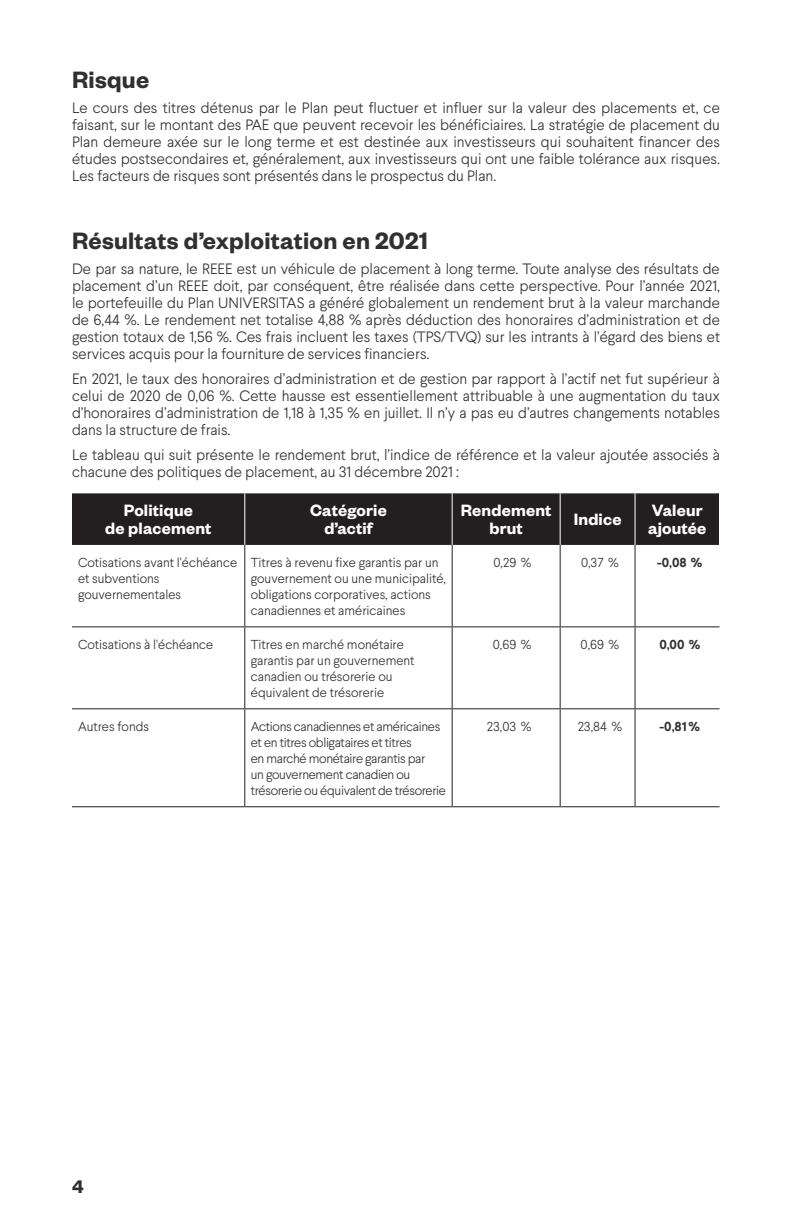
<style>
.page{position:relative;width:792px;height:1224px;background:#fff}
.page>*{position:absolute;margin:0;border:0;box-sizing:border-box;transform-origin:0 0}
.t1{font:600 26px "Founders Grotesk";letter-spacing:.01em;color:#312f30}
.t2{font:600 20px "Founders Grotesk";color:#312f30}
.t3{font:600 18px/18px "Founders Grotesk";letter-spacing:.01em;color:#fff;text-align:center}
.t4{font:300 15px/17px "Larsseit";color:#312f30;text-align:justify}
.t5{font:300 13px/16px "Larsseit";color:#312f30}
.t6{font:300 13px/16px "Larsseit";letter-spacing:-.025em;color:#312f30}
.t7{font:700 13px "Larsseit";color:#312f30}
</style>
<div class="page">
<div style="left:72px;top:493px;width:647px;height:52px;background:#231f20"></div>
<hr style="left:244px;top:493px;width:1px;height:52px;background:#fff">
<hr style="left:452px;top:493px;width:1px;height:52px;background:#fff">
<hr style="left:560px;top:493px;width:1px;height:52px;background:#fff">
<hr style="left:635px;top:493px;width:1px;height:52px;background:#fff">
<hr style="left:635px;top:626px;width:84px;height:1px;background:#231f20">
<hr style="left:635px;top:708px;width:84px;height:1px;background:#231f20">
<hr style="left:72px;top:626px;width:173px;height:1px;background:#231f20">
<hr style="left:245px;top:626px;width:207px;height:1px;background:#231f20">
<hr style="left:452px;top:626px;width:108px;height:1px;background:#231f20">
<hr style="left:560px;top:626px;width:75px;height:1px;background:#231f20">
<hr style="left:72px;top:708px;width:173px;height:1px;background:#231f20">
<hr style="left:245px;top:708px;width:207px;height:1px;background:#231f20">
<hr style="left:452px;top:708px;width:108px;height:1px;background:#231f20">
<hr style="left:560px;top:708px;width:75px;height:1px;background:#231f20">
<hr style="left:452px;top:545px;width:1px;height:81px;background:#231f20">
<hr style="left:560px;top:545px;width:1px;height:81px;background:#231f20">
<hr style="left:452px;top:627px;width:1px;height:81px;background:#231f20">
<hr style="left:560px;top:627px;width:1px;height:81px;background:#231f20">
<hr style="left:452px;top:709px;width:1px;height:97px;background:#231f20">
<hr style="left:560px;top:709px;width:1px;height:97px;background:#231f20">
<hr style="left:245px;top:806px;width:207px;height:1px;background:#231f20">
<hr style="left:452px;top:806px;width:108px;height:1px;background:#231f20">
<hr style="left:560px;top:806px;width:75px;height:1px;background:#231f20">
<hr style="left:635px;top:545px;width:1px;height:81px;background:#231f20">
<hr style="left:635px;top:627px;width:1px;height:81px;background:#231f20">
<hr style="left:635px;top:709px;width:1px;height:97px;background:#231f20">
<hr style="left:635px;top:806px;width:84px;height:1px;background:#231f20">
<hr style="left:244px;top:545px;width:1px;height:81px;background:#231f20">
<hr style="left:244px;top:627px;width:1px;height:81px;background:#231f20">
<hr style="left:244px;top:709px;width:1px;height:97px;background:#231f20">
<hr style="left:72px;top:806px;width:173px;height:1px;background:#231f20">
<h1 class="t1" style="left:72px;top:64px;width:79px">Risque</h1>
<p class="t4" style="left:72px;top:100px;width:650px">Le cours des titres détenus par le Plan peut fluctuer et influer sur la valeur des placements et, ce faisant, sur le montant des PAE que peuvent recevoir les bénéficiaires. La stratégie de placement du Plan demeure axée sur le long terme et est destinée aux investisseurs qui souhaitent financer des études postsecondaires et, généralement, aux investisseurs qui ont une faible tolérance aux risques.<br>Les facteurs de risques sont présentés dans le prospectus du Plan.</p>
<h1 class="t1" style="left:72px;top:225px;width:357px">Résultats d’exploitation en 2021</h1>
<p class="t4" style="left:72px;top:261px;width:650px">De par sa nature, le REEE est un véhicule de placement à long terme. Toute analyse des résultats de placement d’un REEE doit, par conséquent, être réalisée dans cette perspective. Pour l’année 2021, le portefeuille du Plan UNIVERSITAS a généré globalement un rendement brut à la valeur marchande de 6,44 %. Le rendement net totalise 4,88 % après déduction des honoraires d’administration et de gestion totaux de 1,56 %. Ces frais incluent les taxes (TPS/TVQ) sur les intrants à l’égard des biens et services acquis pour la fourniture de services financiers.</p>
<p class="t4" style="left:72px;top:370px;width:650px">En 2021, le taux des honoraires d’administration et de gestion par rapport à l’actif net fut supérieur à celui de 2020 de 0,06 %. Cette hausse est essentiellement attribuable à une augmentation du taux d’honoraires d’administration de 1,18 à 1,35 % en juillet. Il n’y a pas eu d’autres changements notables dans la structure de frais.</p>
<p class="t4" style="left:72px;top:446px;width:650px">Le tableau qui suit présente le rendement brut, l’indice de référence et la valeur ajoutée associés à chacune des politiques de placement, au 31 décembre 2021 :</p>
<p class="t3" style="left:105px;top:500px;width:108px">Politique<br>de placement</p>
<p class="t3" style="left:310px;top:500px;width:78px">Catégorie d’actif</p>
<p class="t3" style="left:461px;top:500px;width:92px">Rendement brut</p>
<p class="t3" style="left:574px;top:509px;width:49px">Indice</p>
<p class="t3" style="left:648px;top:500px;width:60px;text-align:left">Valeur ajoutée</p>
<p class="t5" style="left:78px;top:554px;width:161px">Cotisations avant l'échéance et subventions gouvernementales</p>
<p class="t5" style="left:251px;top:554px;width:196px">Titres à revenu fixe garantis par un gouvernement ou une municipalité, obligations corporatives, actions canadiennes et américaines</p>
<p class="t5" style="left:494px;top:554px;width:39px">0,29 %</p>
<p class="t5" style="left:581px;top:554px;width:39px">0,37 %</p>
<p class="t7" style="left:657px;top:554px;width:47px">-0,08 %</p>
<p class="t5" style="left:78px;top:636px;width:137px">Cotisations à l'échéance</p>
<p class="t5" style="left:251px;top:636px;width:165px">Titres en marché monétaire garantis par un gouvernement canadien ou trésorerie ou équivalent de trésorerie</p>
<p class="t5" style="left:493px;top:636px;width:40px">0,69 %</p>
<p class="t5" style="left:581px;top:636px;width:40px">0,69 %</p>
<p class="t7" style="left:659px;top:636px;width:42px">0,00 %</p>
<p class="t5" style="left:78px;top:718px;width:73px">Autres fonds</p>
<p class="t6" style="left:251px;top:718px;width:197px">Actions canadiennes et américaines et en titres obligataires et titres<br>en marché monétaire garantis par<br>un gouvernement canadien ou trésorerie ou équivalent de trésorerie</p>
<p class="t5" style="left:487px;top:718px;width:46px">23,03 %</p>
<p class="t5" style="left:578px;top:718px;width:46px">23,84 %</p>
<p class="t7" style="left:660px;top:718px;width:42px">-0,81%</p>
<h2 class="t2" style="left:72px;top:1174px;width:13px">4</h2>
</div>
